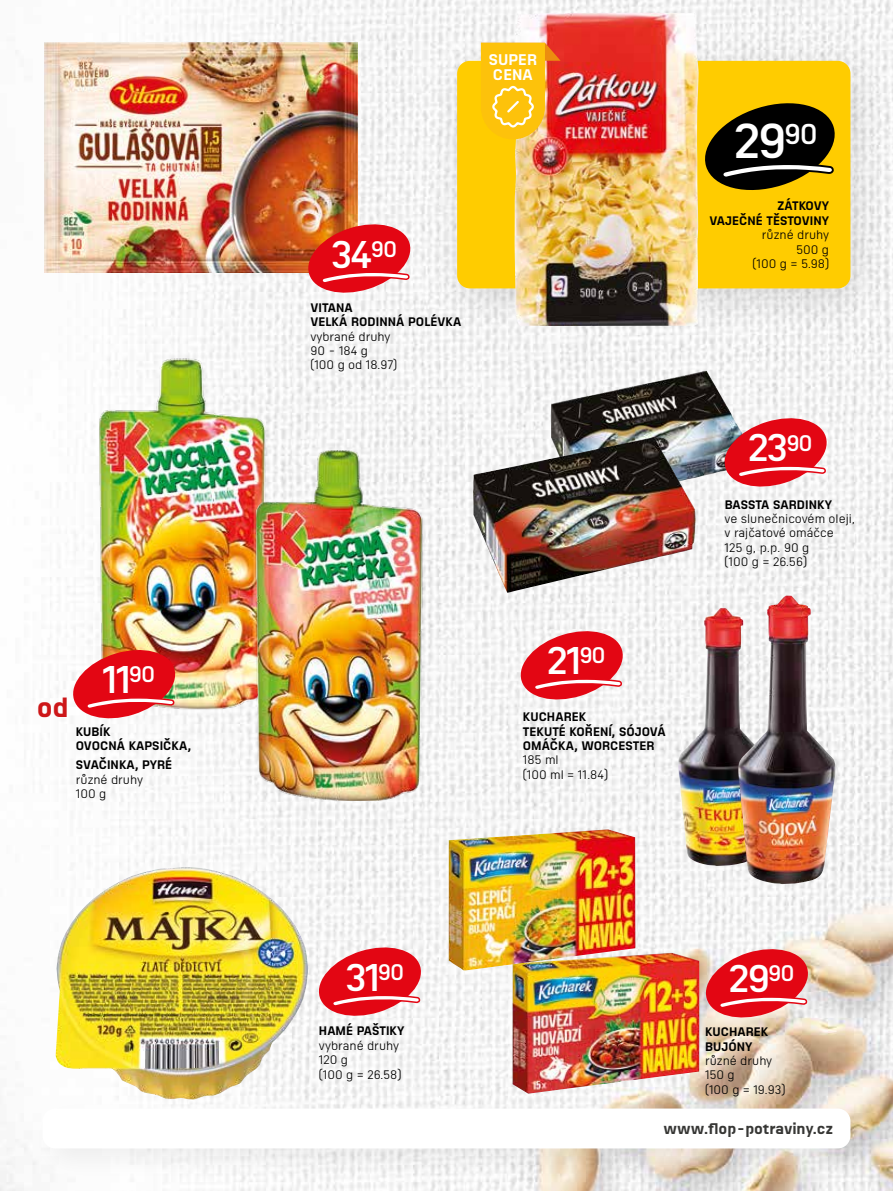
<style>
.page{position:relative;width:893px;height:1191px;background:#fff}
.page>*{position:absolute;margin:0;border:0;box-sizing:border-box;transform-origin:0 0}
.t1{font:600 47.7px "Sizmo Pro";color:#fff}
.t2{font:600 37.5px "Sizmo Pro";letter-spacing:-.05em;color:#fff}
.t3{font:700 27px "Sizmo Pro";color:#cd1719}
.t4{font:700 15px "Sizmo Pro";letter-spacing:-.01em;color:#373735}
.t5{font:700 15px/15px "Sizmo Pro";letter-spacing:.005em;color:#fff}
.t6{font:12px/14.4px "Sizmo Pro";color:#000}
.t7{font:700 12px/14.4px "Sizmo Pro";letter-spacing:.005em;color:#000}
</style>
<div class="page">
<img style="left:0;top:0;width:893px;height:1191px">
<div style="left:426px;top:34px;width:467px;height:302px;background:#000;opacity:.12"></div>
<div style="left:457px;top:61px;width:393px;height:227px;background:#fc0;border-radius:13px"></div>
<div style="left:32px;top:1097px;width:853px;height:86px;background:#000;opacity:.06"></div>
<div style="left:43px;top:1108px;width:807px;height:40px;background:#fff;border-radius:13px"></div>
<svg style="left:516px;top:626px;width:111px;height:78px"></svg>
<svg style="left:702px;top:944px;width:110px;height:78px;background:#e76266"></svg>
<img style="left:45px;top:43px;width:312px;height:230px">
<svg style="left:304px;top:219px;width:110px;height:78px"></svg>
<img style="left:86px;top:354px;width:189px;height:357px">
<img style="left:245px;top:450px;width:187px;height:350px">
<svg style="left:69px;top:645px;width:110px;height:78px"></svg>
<img style="left:56px;top:867px;width:252px;height:233px">
<svg style="left:315px;top:942px;width:110px;height:78px"></svg>
<img style="left:514px;top:13px;width:185px;height:313px">
<img style="left:481px;top:43px;width:80px;height:96px">
<img style="left:551px;top:371px;width:192px;height:133px">
<img style="left:473px;top:437px;width:223px;height:155px">
<svg style="left:720px;top:413px;width:111px;height:78px"></svg>
<img style="left:677px;top:608px;width:61px;height:258px">
<img style="left:738px;top:595px;width:99px;height:289px">
<img style="left:512px;top:952px;width:187px;height:141px">
<img style="left:449px;top:829px;width:187px;height:141px">
<svg style="left:705px;top:103px;width:130px;height:87px"></svg>
<h3 class="t3" style="left:37px;top:684px;width:33px">od</h3>
<h2 class="t2" style="left:103px;top:648px;width:54px">11<sup>90</sup></h2>
<p class="t7" style="left:76px;top:722px;width:117px">KUBÍK<br>OVOCNÁ KAPSIČKA,</p>
<p class="t7" style="left:76px;top:756px;width:98px">SVAČINKA, PYRÉ</p>
<p class="t6" style="left:76px;top:771px;width:69px">různé druhy<br>100 g</p>
<p class="t5" style="left:489px;top:50px;width:50px">SUPER<br>CENA</p>
<h2 class="t2" style="left:331px;top:223px;width:68px">34<sup>90</sup></h2>
<p class="t7" style="left:310px;top:299px;width:152px">VITANA<br>VELKÁ RODINNÁ POLÉVKA</p>
<p class="t6" style="left:310px;top:328px;width:88px">vybrané druhy<br>90 - 184 g<br>(100 g od 18.97)</p>
<h2 class="t2" style="left:547px;top:629px;width:60px">21<sup>90</sup></h2>
<p class="t7" style="left:523px;top:708px;width:144px">KUCHAREK<br>TEKUTÉ KOŘENÍ, SÓJOVÁ<br>OMÁČKA, WORCESTER</p>
<p class="t6" style="left:523px;top:751px;width:87px">185 ml<br>(100 ml = 11.84)</p>
<h1 class="t1" style="left:734px;top:101px;width:85px">29<sup>90</sup></h1>
<p class="t7" style="left:709px;top:197px;width:121px;text-align:right">ZÁTKOVY<br>VAJEČNÉ TĚSTOVINY</p>
<p class="t6" style="left:753px;top:227px;width:78px;text-align:right">různé druhy<br>500 g<br>(100 g = 5.98)</p>
<h2 class="t2" style="left:748px;top:416px;width:66px">23<sup>90</sup></h2>
<p class="t7" style="left:725px;top:495px;width:109px">BASSTA SARDINKY</p>
<p class="t6" style="left:725px;top:510px;width:132px">ve slunečnicovém oleji, v rajčatové omáčce<br>125 g, p.p. 90 g<br>(100 g = 26.56)</p>
<h2 class="t2" style="left:345px;top:945px;width:61px">31<sup>90</sup></h2>
<p class="t7" style="left:319px;top:1022px;width:87px">HAMÉ PAŠTIKY</p>
<p class="t6" style="left:319px;top:1037px;width:84px">vybrané druhy<br>120 g<br>(100 g = 26.58)</p>
<h2 class="t2" style="left:729px;top:947px;width:67px">29<sup>90</sup></h2>
<p class="t7" style="left:705px;top:1023px;width:65px">KUCHAREK<br>BUJÓNY</p>
<p class="t6" style="left:705px;top:1052px;width:82px">různé druhy<br>150 g<br>(100 g = 19.93)</p>
<p class="t4" style="left:663px;top:1115px;width:171px">www.flop-potraviny.cz</p>
</div>
